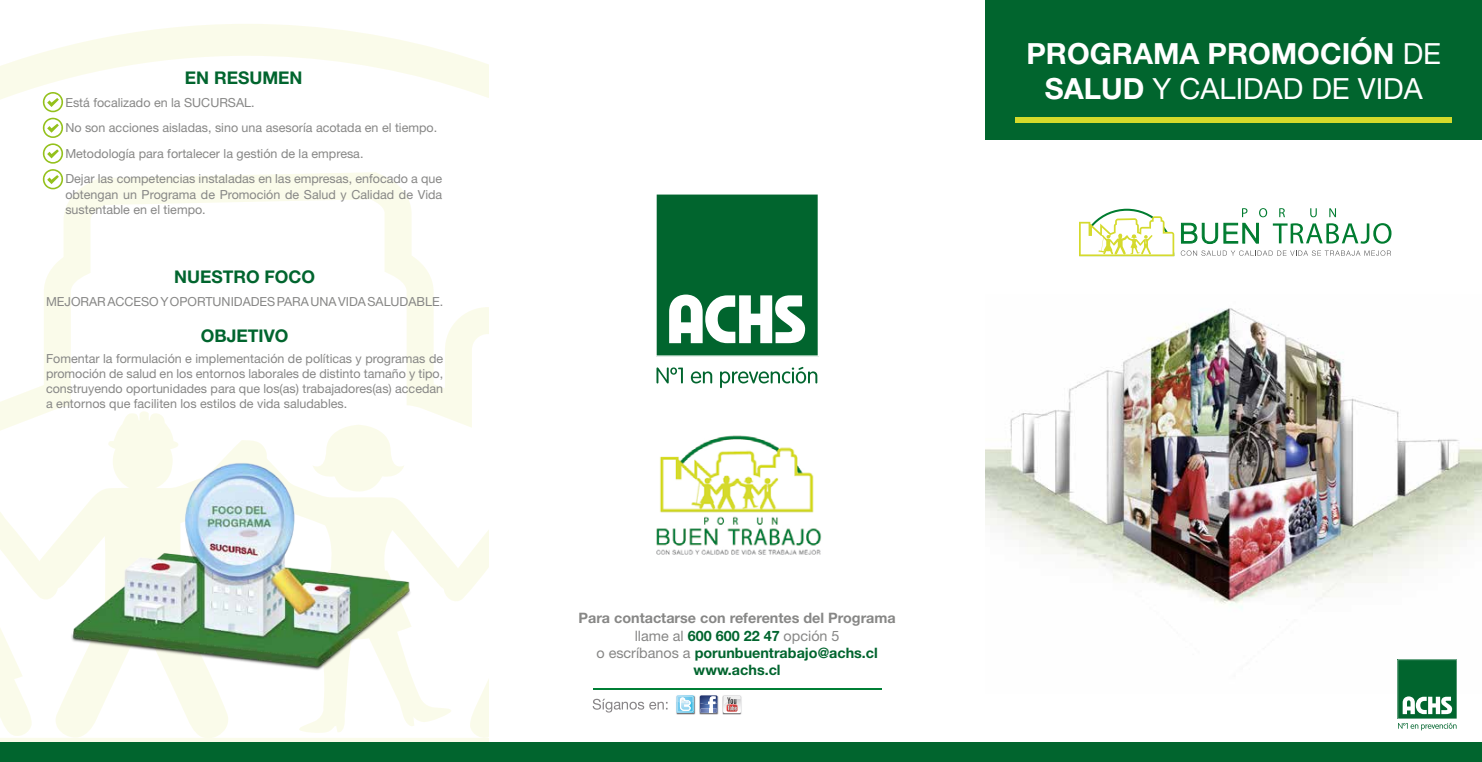
<style>
.page{position:relative;width:1482px;height:762px;background:#fff}
.page>*{position:absolute;margin:0;border:0;box-sizing:border-box;transform-origin:0 0}
.t1{font:700 29.12px "Helvetica Neue LT Std";color:#fff}
.t2{font:29.12px "Helvetica Neue LT Std";color:#fff}
.t3{font:700 17.5px "Helvetica Neue LT Std";color:#01652e}
.t4{font:700 14.38px/17.2px "Helvetica Neue LT Std";color:#01652e;text-align:center}
.t5{font:12.5px/15px "Helvetica Neue LT Std";color:#878786}
.s1{font-weight:400}
.s2{font-weight:700}
.s3{color:#878786}
.s4{font-weight:400;color:#878786}
</style>
<div class="page">
<svg style="left:0;top:24px;width:489px;height:94px"></svg>
<svg style="left:0;top:172px;width:489px;height:259px"></svg>
<hr style="left:0;top:738px;width:443px;height:4px;background:#fafbea">
<svg style="left:312px;top:425px;width:92px;height:24px"></svg>
<svg style="left:299px;top:449px;width:144px;height:284px"></svg>
<svg style="left:30px;top:411px;width:240px;height:327px"></svg>
<svg style="left:0;top:432px;width:59px;height:308px"></svg>
<svg style="left:443px;top:530px;width:46px;height:212px"></svg>
<img style="left:985px;top:308px;width:496px;height:385px">
<div style="left:985px;top:0;width:496px;height:140px;background:#01652e"></div>
<div style="left:0;top:742px;width:1481px;height:20px;background:#01652e"></div>
<div style="left:1015px;top:117px;width:436px;height:6px;background:#d4da2b"></div>
<img style="left:656px;top:435px;width:166px;height:120px">
<svg style="left:1272px;top:223px;width:119px;height:21px"></svg>
<svg style="left:1242px;top:208px;width:5px;height:9px"></svg>
<svg style="left:1259px;top:208px;width:7px;height:9px"></svg>
<svg style="left:1279px;top:208px;width:5px;height:9px"></svg>
<svg style="left:1310px;top:208px;width:6px;height:9px"></svg>
<svg style="left:1329px;top:208px;width:6px;height:9px"></svg>
<svg style="left:1180px;top:223px;width:78px;height:21px"></svg>
<svg style="left:1180px;top:250px;width:210px;height:6px"></svg>
<svg style="left:1079px;top:209px;width:95px;height:47px"></svg>
<svg style="left:42px;top:92px;width:22px;height:20px"></svg>
<svg style="left:42px;top:118px;width:22px;height:71px"></svg>
<img style="left:57px;top:451px;width:374px;height:243px">
<hr style="left:592px;top:688px;width:289px;height:1px;background:#007f35">
<svg style="left:592px;top:699px;width:75px;height:13px"></svg>
<img style="left:699px;top:695px;width:20px;height:20px">
<img style="left:722px;top:695px;width:20px;height:20px">
<svg style="left:723px;top:695px;width:17px;height:18px"></svg>
<img style="left:676px;top:713px;width:19px;height:2px">
<svg style="left:676px;top:695px;width:41px;height:18px"></svg>
<svg style="left:1397px;top:659px;width:59px;height:71px"></svg>
<svg style="left:656px;top:194px;width:163px;height:163px"></svg>
<svg style="left:656px;top:367px;width:27px;height:16px"></svg>
<svg style="left:690px;top:371px;width:22px;height:12px"></svg>
<svg style="left:720px;top:367px;width:97px;height:21px"></svg>
<h2 class="t3" style="left:185px;top:67px;width:119px">EN RESUMEN</h2>
<p class="t5" style="left:65px;top:94px;width:191px">Está focalizado en la SUCURSAL.</p>
<p class="t5" style="left:65px;top:115px;width:378px;line-height:25.6px">No son acciones aisladas, sino una asesoría acotada en el tiempo.<br>Metodología para fortalecer la gestión de la empresa.<br>Dejar las competencias instaladas en las empresas, enfocado a que</p>
<p class="t5" style="left:65px;top:186px;width:378px">obtengan un Programa de Promoción de Salud y Calidad de Vida sustentable en el tiempo.</p>
<h2 class="t3" style="left:174px;top:266px;width:143px">NUESTRO FOCO</h2>
<p class="t5" style="left:46px;top:293px;width:398px">MEJORAR ACCESO Y OPORTUNIDADES PARA UNA VIDA SALUDABLE.</p>
<h2 class="t3" style="left:201px;top:324px;width:89px">OBJETIVO</h2>
<p class="t5" style="left:46px;top:351px;width:398px;text-align:justify">Fomentar la formulación e implementación de políticas y programas de promoción de salud en los entornos laborales de distinto tamaño y tipo, construyendo oportunidades para que los(as) trabajadores(as) accedan a entornos que faciliten los estilos de vida saludables.</p>
<h1 class="t1" style="left:1026px;top:35px;width:416px">PROGRAMA PROMOCIÓN <span class="s1">DE</span></h1>
<h1 class="t2" style="left:1044px;top:71px;width:379px"><span class="s2">SALUD</span> Y CALIDAD DE VIDA</h1>
<p class="t4" style="left:578px;top:609px;width:319px"><span class="s3">Para contactarse con referentes del Programa </span><span class="s4">llame al</span> 600 600 22 47 <span class="s4">opción 5<br>o escríbanos a</span> porunbuentrabajo@achs.cl www.achs.cl</p>
</div>
